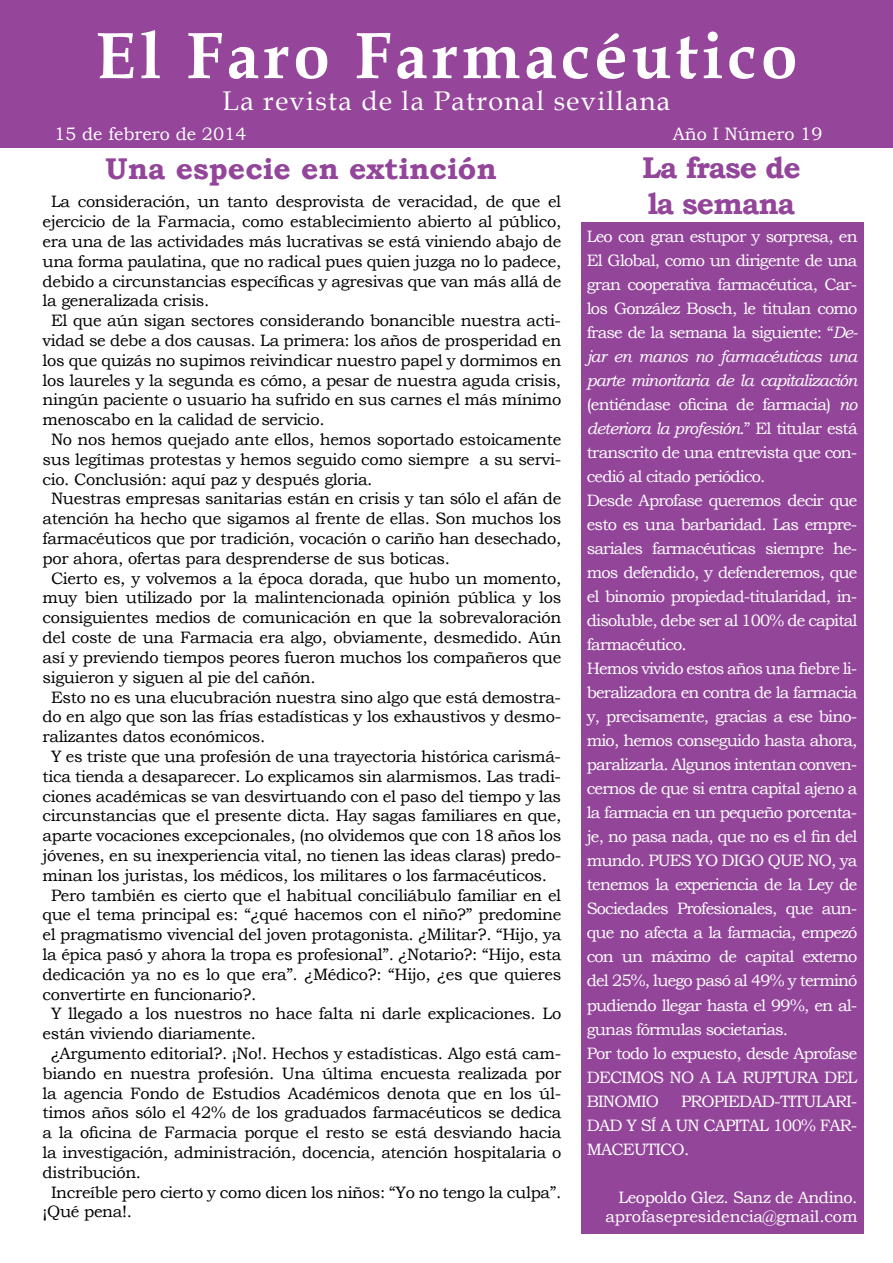
<style>
.page{position:relative;width:893px;height:1263px;background:#fff}
.page>*{position:absolute;margin:0;border:0;box-sizing:border-box;transform-origin:0 0}
.t1{font:700 66px "Book Antiqua";letter-spacing:.06em;color:#fff}
.t2{font:700 30px "Bookman Old Style";color:#93459a}
.t3{font:700 30px/36px "Bookman Old Style";letter-spacing:-.035em;color:#93459a}
.t4{font:27px "Book Antiqua";letter-spacing:.05em;color:#fff}
.t5{font:18px "Bookman Old Style";color:#fff}
.t6{font:16.5px "Bookman Old Style";letter-spacing:-.02em;color:#000}
.t7{font:16.5px/24px "Bookman Old Style";letter-spacing:-.05em;color:#fff}
.t8{font:16.5px/19.8px "Bookman Old Style";letter-spacing:-.01em;color:#fff;text-align:right}
.s1{font-style:italic}
</style>
<div class="page">
<div style="left:581px;top:222px;width:283px;height:1011px;background:#93459a"></div>
<div style="left:0;top:0;width:893px;height:147px;background:#95459a"></div>
<h1 class="t1" style="left:95px;top:11px;width:704px">El Faro Farmacéutico</h1>
<h3 class="t4" style="left:223px;top:82px;width:449px">La revista de la Patronal sevillana</h3>
<p class="t5" style="left:54px;top:122px;width:194px">15 de febrero de 2014</p>
<p class="t5" style="left:673px;top:122px;width:151px">Año I Número 19</p>
<h2 class="t2" style="left:106px;top:147px;width:393px">Una especie en extinción</h2>
<p class="t6" style="left:51px;top:191px;width:512px">La consideración, un tanto desprovista de veracidad, de que el</p>
<p class="t6" style="left:43px;top:211px;width:520px">ejercicio de la Farmacia, como establecimiento abierto al público,</p>
<p class="t6" style="left:43px;top:231px;width:520px">era una de las actividades más lucrativas se está viniendo abajo de</p>
<p class="t6" style="left:43px;top:250px;width:520px">una forma paulatina, que no radical pues quien juzga no lo padece,</p>
<p class="t6" style="left:43px;top:270px;width:520px">debido a circunstancias específicas y agresivas que van más allá de</p>
<p class="t6" style="left:43px;top:290px;width:168px">la generalizada crisis.</p>
<p class="t6" style="left:51px;top:310px;width:512px">El que aún sigan sectores considerando bonancible nuestra acti-</p>
<p class="t6" style="left:43px;top:330px;width:520px">vidad se debe a dos causas. La primera: los años de prosperidad en</p>
<p class="t6" style="left:43px;top:349px;width:520px">los que quizás no supimos reivindicar nuestro papel y dormimos en</p>
<p class="t6" style="left:43px;top:369px;width:520px">los laureles y la segunda es cómo, a pesar de nuestra aguda crisis,</p>
<p class="t6" style="left:43px;top:389px;width:520px">ningún paciente o usuario ha sufrido en sus carnes el más mínimo</p>
<p class="t6" style="left:43px;top:409px;width:284px">menoscabo en la calidad de servicio.</p>
<p class="t6" style="left:51px;top:429px;width:512px">No nos hemos quejado ante ellos, hemos soportado estoicamente</p>
<p class="t6" style="left:43px;top:448px;width:520px">sus legítimas protestas y hemos seguido como siempre a su servi-</p>
<p class="t6" style="left:43px;top:468px;width:331px">cio. Conclusión: aquí paz y después gloria.</p>
<p class="t6" style="left:51px;top:488px;width:512px">Nuestras empresas sanitarias están en crisis y tan sólo el afán de</p>
<p class="t6" style="left:43px;top:508px;width:520px">atención ha hecho que sigamos al frente de ellas. Son muchos los</p>
<p class="t6" style="left:43px;top:528px;width:520px">farmacéuticos que por tradición, vocación o cariño han desechado,</p>
<p class="t6" style="left:43px;top:547px;width:409px">por ahora, ofertas para desprenderse de sus boticas.</p>
<p class="t6" style="left:51px;top:567px;width:512px">Cierto es, y volvemos a la época dorada, que hubo un momento,</p>
<p class="t6" style="left:43px;top:587px;width:520px">muy bien utilizado por la malintencionada opinión pública y los</p>
<p class="t6" style="left:43px;top:607px;width:520px">consiguientes medios de comunicación en que la sobrevaloración</p>
<p class="t6" style="left:43px;top:627px;width:520px">del coste de una Farmacia era algo, obviamente, desmedido. Aún</p>
<p class="t6" style="left:43px;top:646px;width:520px">así y previendo tiempos peores fueron muchos los compañeros que</p>
<p class="t6" style="left:43px;top:666px;width:275px">siguieron y siguen al pie del cañón.</p>
<p class="t6" style="left:51px;top:686px;width:512px">Esto no es una elucubración nuestra sino algo que está demostra-</p>
<p class="t6" style="left:43px;top:706px;width:520px">do en algo que son las frías estadísticas y los exhaustivos y desmo-</p>
<p class="t6" style="left:43px;top:726px;width:224px">ralizantes datos económicos.</p>
<p class="t6" style="left:51px;top:745px;width:512px">Y es triste que una profesión de una trayectoria histórica carismá-</p>
<p class="t6" style="left:43px;top:765px;width:520px">tica tienda a desaparecer. Lo explicamos sin alarmismos. Las tradi-</p>
<p class="t6" style="left:43px;top:785px;width:520px">ciones académicas se van desvirtuando con el paso del tiempo y las</p>
<p class="t6" style="left:43px;top:805px;width:520px">circunstancias que el presente dicta. Hay sagas familiares en que,</p>
<p class="t6" style="left:43px;top:825px;width:520px">aparte vocaciones excepcionales, (no olvidemos que con 18 años los</p>
<p class="t6" style="left:43px;top:844px;width:520px">jóvenes, en su inexperiencia vital, no tienen las ideas claras) predo-</p>
<p class="t6" style="left:43px;top:864px;width:506px">minan los juristas, los médicos, los militares o los farmacéuticos.</p>
<p class="t6" style="left:51px;top:884px;width:512px">Pero también es cierto que el habitual conciliábulo familiar en el</p>
<p class="t6" style="left:43px;top:904px;width:520px">que el tema principal es: “¿qué hacemos con el niño?” predomine</p>
<p class="t6" style="left:43px;top:924px;width:520px">el pragmatismo vivencial del joven protagonista. ¿Militar?. “Hijo, ya</p>
<p class="t6" style="left:43px;top:943px;width:520px">la épica pasó y ahora la tropa es profesional”. ¿Notario?: “Hijo, esta</p>
<p class="t6" style="left:43px;top:963px;width:520px">dedicación ya no es lo que era”. ¿Médico?: “Hijo, ¿es que quieres</p>
<p class="t6" style="left:43px;top:983px;width:215px">convertirte en funcionario?.</p>
<p class="t6" style="left:51px;top:1003px;width:512px">Y llegado a los nuestros no hace falta ni darle explicaciones. Lo</p>
<p class="t6" style="left:43px;top:1023px;width:215px">están viviendo diariamente.</p>
<p class="t6" style="left:51px;top:1042px;width:512px">¿Argumento editorial?. ¡No!. Hechos y estadísticas. Algo está cam-</p>
<p class="t6" style="left:43px;top:1062px;width:520px">biando en nuestra profesión. Una última encuesta realizada por</p>
<p class="t6" style="left:43px;top:1082px;width:520px">la agencia Fondo de Estudios Académicos denota que en los úl-</p>
<p class="t6" style="left:43px;top:1102px;width:520px">timos años sólo el 42% de los graduados farmacéuticos se dedica</p>
<p class="t6" style="left:43px;top:1122px;width:520px">a la oficina de Farmacia porque el resto se está desviando hacia</p>
<p class="t6" style="left:43px;top:1141px;width:520px">la investigación, administración, docencia, atención hospitalaria o</p>
<p class="t6" style="left:43px;top:1161px;width:100px">distribución.</p>
<p class="t6" style="left:51px;top:1181px;width:512px">Increíble pero cierto y como dicen los niños: “Yo no tengo la culpa”.</p>
<p class="t6" style="left:43px;top:1201px;width:91px">¡Qué pena!.</p>
<h2 class="t3" style="left:642px;top:149px;width:160px">La frase de la semana</h2>
<p class="t7" style="left:587px;top:225px;width:273px">Leo con gran estupor y sorpresa, en El Global, como un dirigente de una gran cooperativa farmacéutica, Car&shy;los González Bosch, le titulan como frase de la semana la siguiente: “<span class="s1">De&shy;jar en manos no farmacéuticas una parte minoritaria de la capitalización </span>(entiéndase oficina de farmacia) <span class="s1">no deteriora la profesión</span>.” El titular está transcrito de una entrevista que con&shy;cedió al citado periódico.<br>Desde Aprofase queremos decir que esto es una barbaridad. Las empre&shy;sariales farmacéuticas siempre he&shy;mos defendido, y defenderemos, que el binomio propiedad-titularidad, in&shy;disoluble, debe ser al 100% de capital farmacéutico.<br>Hemos vivido estos años una fiebre li&shy;beralizadora en contra de la farmacia y, precisamente, gracias a ese bino&shy;mio, hemos conseguido hasta ahora, paralizarla. Algunos intentan conven&shy;cernos de que si entra capital ajeno a la farmacia en un pequeño porcenta&shy;je, no pasa nada, que no es el fin del mundo. PUES YO DIGO QUE NO, ya tenemos la experiencia de la Ley de Sociedades Profesionales, que aun&shy;que no afecta a la farmacia, empezó con un máximo de capital externo del 25%, luego pasó al 49% y terminó pudiendo llegar hasta el 99%, en al&shy;gunas fórmulas societarias.<br>Por todo lo expuesto, desde Aprofase DECIMOS NO A LA RUPTURA DEL BINOMIO</p>
<p class="t7" style="left:587px;top:1089px;width:272px;text-align:justify;text-indent:94px">PROPIEDAD-TITULARI-DAD Y SÍ A UN CAPITAL 100% FAR-MACEUTICO.</p>
<p class="t8" style="left:605px;top:1187px;width:254px">Leopoldo Glez. Sanz de Andino. aprofasepresidencia@gmail.com</p>
</div>
